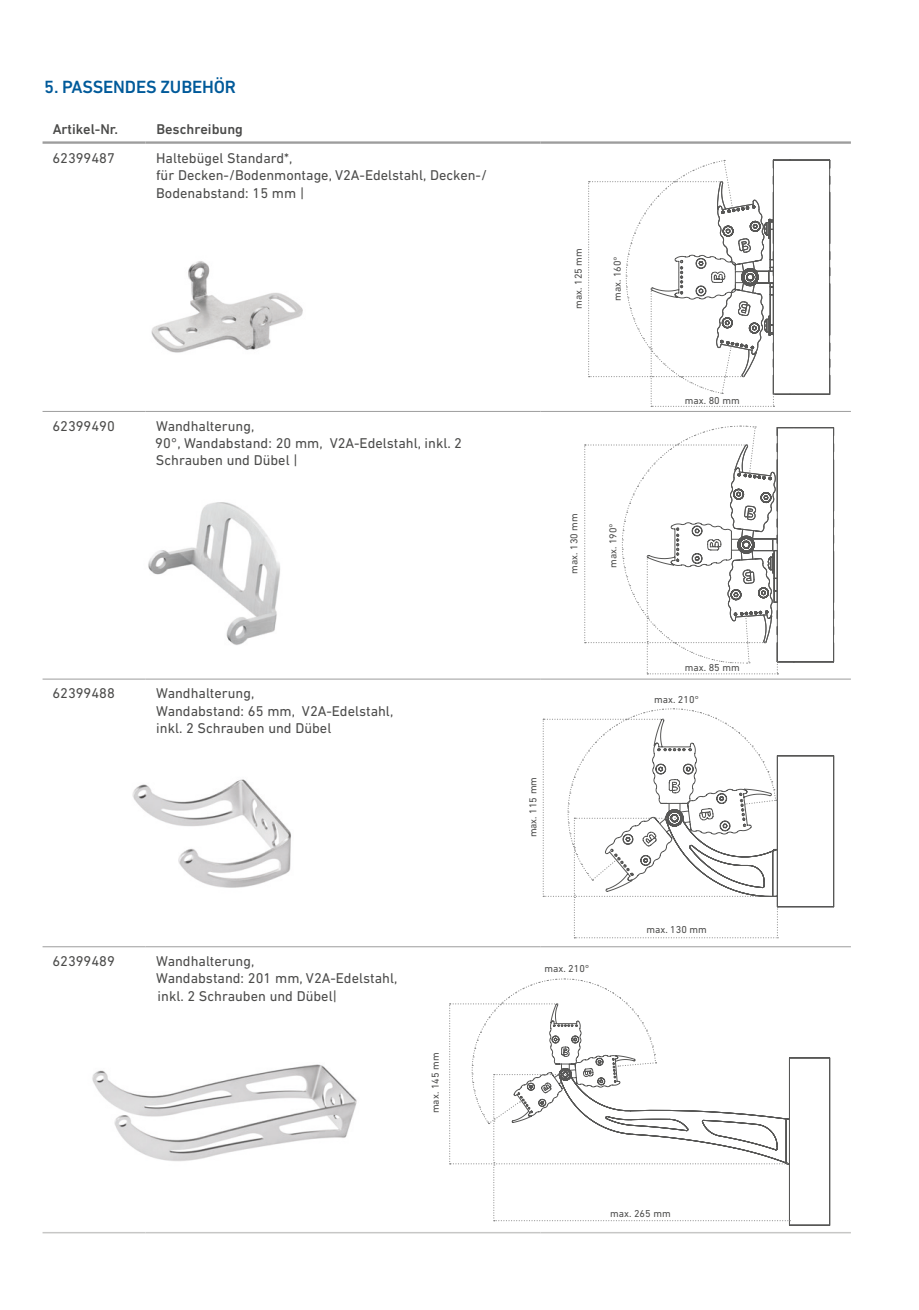
<style>
.page{position:relative;width:919px;height:1310px;background:#fff}
.page>*{position:absolute;margin:0;border:0;box-sizing:border-box;transform-origin:0 0}
.t1{font:500 18px "DIN Next LT Pro";letter-spacing:-.01em;color:#005a9a}
.t2{font:14.4px/17.4px "DIN Next LT Pro";color:#4b4b4a}
.t3{font:500 14.4px "DIN Next LT Pro";color:#4b4b4a}
.t4{font:10.2px "DIN Next LT Pro";color:#4b4b4a}
</style>
<div class="page">
<hr style="left:43px;top:141px;width:102px;height:3px;background:#9d9d9d">
<hr style="left:145px;top:141px;width:395px;height:3px;background:#9d9d9d">
<hr style="left:540px;top:141px;width:310px;height:3px;background:#9d9d9d">
<hr style="left:43px;top:411px;width:102px;height:1px;background:#9d9d9d">
<hr style="left:145px;top:411px;width:395px;height:1px;background:#9d9d9d">
<hr style="left:540px;top:411px;width:310px;height:1px;background:#9d9d9d">
<hr style="left:43px;top:678px;width:102px;height:1px;background:#9d9d9d">
<hr style="left:145px;top:678px;width:395px;height:1px;background:#9d9d9d">
<hr style="left:540px;top:678px;width:310px;height:1px;background:#9d9d9d">
<hr style="left:43px;top:946px;width:102px;height:1px;background:#9d9d9d">
<hr style="left:145px;top:946px;width:395px;height:1px;background:#9d9d9d">
<hr style="left:540px;top:946px;width:310px;height:1px;background:#9d9d9d">
<hr style="left:43px;top:1232px;width:102px;height:1px;background:#c7c7c6">
<hr style="left:145px;top:1232px;width:395px;height:1px;background:#c7c7c6">
<hr style="left:540px;top:1232px;width:310px;height:1px;background:#c7c7c6">
<img style="left:92px;top:1064px;width:265px;height:97px">
<img style="left:132px;top:779px;width:159px;height:109px">
<img style="left:148px;top:502px;width:132px;height:143px">
<img style="left:151px;top:261px;width:152px;height:92px">
<svg style="left:588px;top:159px;width:242px;height:248px"></svg>
<svg style="left:584px;top:425px;width:250px;height:249px"></svg>
<svg style="left:542px;top:708px;width:292px;height:230px"></svg>
<svg style="left:511px;top:1057px;width:319px;height:169px"></svg>
<svg style="left:449px;top:978px;width:341px;height:243px"></svg>
<p class="t1" style="left:44px;top:77px;width:193px">5. PASSENDES ZUBEHÖR</p>
<p class="t3" style="left:53px;top:121px;width:67px">Artikel-Nr.</p>
<p class="t3" style="left:156px;top:121px;width:88px">Beschreibung</p>
<p class="t2" style="left:52px;top:149px;width:64px">62399487</p>
<p class="t2" style="left:156px;top:149px;width:332px">Haltebügel Standard*,<br>für Decken-/Bodenmontage, V2A-Edelstahl, Decken-/<br>Bodenabstand: 15 mm |</p>
<p class="t2" style="left:52px;top:417px;width:64px">62399490</p>
<p class="t2" style="left:155px;top:417px;width:308px">Wandhalterung,<br>90°, Wandabstand: 20 mm, V2A-Edelstahl, inkl. 2<br>Schrauben und Dübel |</p>
<p class="t2" style="left:52px;top:684px;width:64px">62399488</p>
<p class="t2" style="left:156px;top:684px;width:238px">Wandhalterung,<br>Wandabstand: 65 mm, V2A-Edelstahl, inkl. 2 Schrauben und Dübel</p>
<p class="t2" style="left:52px;top:952px;width:64px">62399489</p>
<p class="t2" style="left:156px;top:952px;width:242px">Wandhalterung,<br>Wandabstand: 201 mm, V2A-Edelstahl, inkl. 2 Schrauben und Dübel|</p>
<p class="t4" style="left:429px;top:1113px;width:62px;rotate:-90deg">max. 145 mm</p>
<p class="t4" style="left:572px;top:309px;width:62px;rotate:-90deg">max. 125 mm</p>
<p class="t4" style="left:611px;top:301px;width:47px;rotate:-90deg">max. 160°</p>
<p class="t4" style="left:684px;top:394px;width:56px">max. 80 mm</p>
<p class="t4" style="left:568px;top:573px;width:62px;rotate:-90deg">max. 130 mm</p>
<p class="t4" style="left:607px;top:568px;width:47px;rotate:-90deg">max. 190°</p>
<p class="t4" style="left:527px;top:837px;width:62px;rotate:-90deg">max. 115 mm</p>
<p class="t4" style="left:544px;top:963px;width:47px">max. 210°</p>
<p class="t4" style="left:685px;top:662px;width:56px">max. 85 mm</p>
<p class="t4" style="left:654px;top:693px;width:47px">max. 210°</p>
<p class="t4" style="left:646px;top:923px;width:62px">max. 130 mm</p>
<p class="t4" style="left:610px;top:1207px;width:62px">max. 265 mm</p>
</div>
